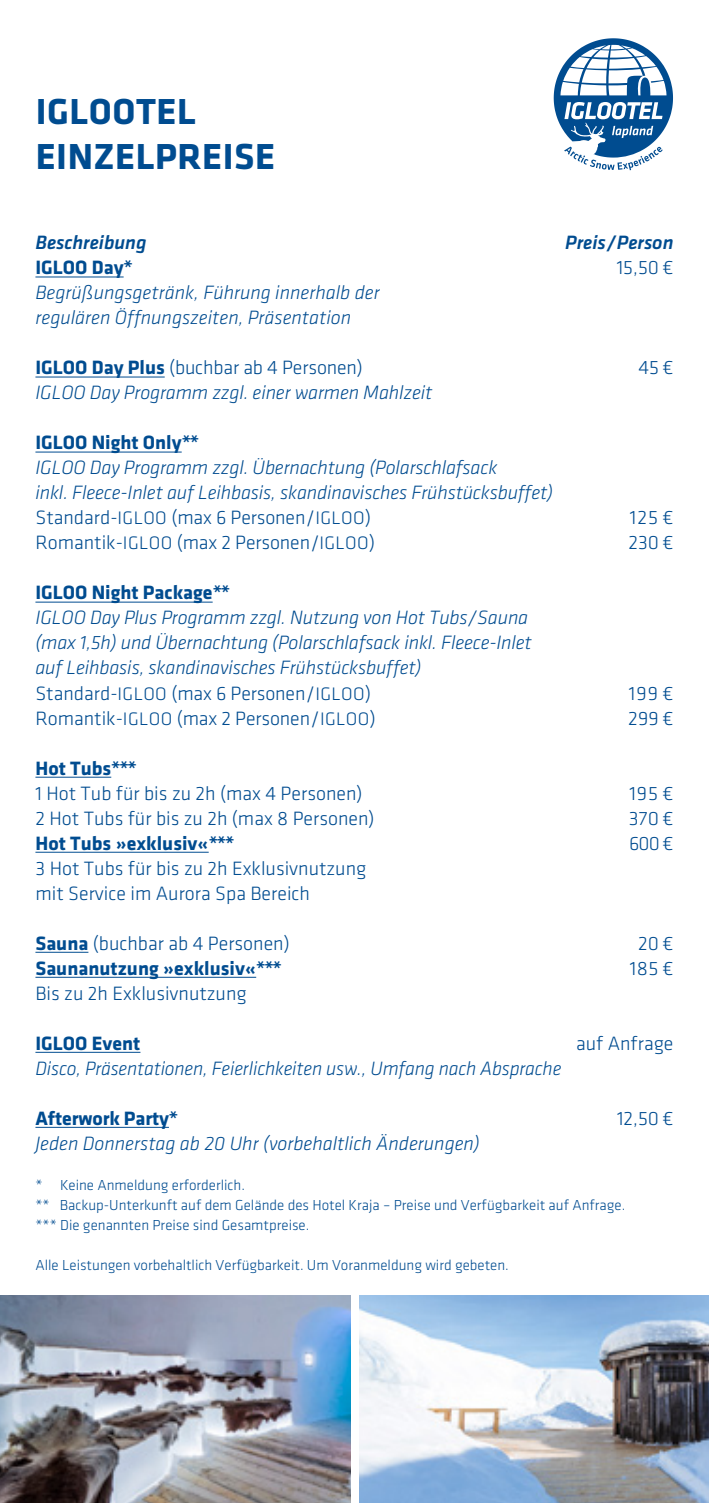
<style>
.page{position:relative;width:709px;height:1503px;background:#fff}
.page>*{position:absolute;margin:0;border:0;box-sizing:border-box;transform-origin:0 0}
.t1{font:37.5px/45px "Klavika Bold Bold OSF";letter-spacing:.015em;color:#004c90}
.t2{font:italic 300 20px/25px "Klavika";letter-spacing:-.005em;color:#004c90}
.t3{font:300 20px/25px "Klavika";color:#004c90}
.t4{font:20px "Klavika Bold Bold OSF";color:#004c90}
.t5{font:italic 500 20px "Klavika";color:#004c90}
.t6{font:300 15px/20px "Klavika";color:#004c90}
.s1{font-family:"Klavika Bold Bold OSF";font-weight:400;font-style:normal}
.s2{font-style:normal}
.s3{font-style:normal;font-size:18.75px}
.s4{font-family:"Klavika Bold Bold OSF";font-weight:400}
</style>
<div class="page">
<svg style="left:553px;top:38px;width:120px;height:132px"></svg>
<hr style="left:35px;top:276px;width:89px;height:1px;background:#004c90">
<hr style="left:35px;top:376px;width:130px;height:1px;background:#004c90">
<hr style="left:35px;top:451px;width:147px;height:1px;background:#004c90">
<hr style="left:35px;top:601px;width:178px;height:1px;background:#004c90">
<hr style="left:35px;top:776px;width:76px;height:1px;background:#004c90">
<hr style="left:35px;top:851px;width:174px;height:1px;background:#004c90">
<hr style="left:35px;top:951px;width:53px;height:1px;background:#004c90">
<hr style="left:35px;top:976px;width:221px;height:1px;background:#004c90">
<hr style="left:35px;top:1051px;width:105px;height:1px;background:#004c90">
<hr style="left:35px;top:1126px;width:134px;height:1px;background:#004c90">
<img style="left:359px;top:1295px;width:350px;height:207px">
<img style="left:0;top:1295px;width:350px;height:207px">
<h1 class="t1" style="left:36px;top:89px;width:241px">IGLOOTEL<br>EINZELPREISE</h1>
<p class="t5" style="left:35px;top:232px;width:113px">Beschreibung</p>
<p class="t4" style="left:35px;top:257px;width:99px">IGLOO Day*</p>
<p class="t2" style="left:35px;top:280px;width:346px">Begrüßungsgetränk, Führung innerhalb der regulären Öffnungszeiten, Präsentation</p>
<p class="t2" style="left:35px;top:355px;width:398px"><span class="s1">IGLOO Day Plus</span> <span class="s2">(buchbar ab 4 Personen)<br></span>IGLOO Day Programm zzgl. einer warmen Mahlzeit</p>
<p class="t4" style="left:35px;top:432px;width:165px">IGLOO Night Only**</p>
<p class="t2" style="left:35px;top:455px;width:519px">IGLOO Day Programm zzgl. Übernachtung (Polarschlafsack<br>inkl. Fleece-Inlet auf Leihbasis, skandinavisches Frühstücksbuffet)<br><span class="s2">Standard-</span><span class="s3">IGLOO</span> <span class="s2">(max 6 Personen/</span><span class="s3">IGLOO</span><span class="s2">)<br>Romantik-</span><span class="s3">IGLOO</span> <span class="s2">(max 2 Personen/</span><span class="s3">IGLOO</span><span class="s2">)</span></p>
<p class="t4" style="left:35px;top:582px;width:196px">IGLOO Night Package**</p>
<p class="t2" style="left:35px;top:605px;width:498px">IGLOO Day Plus Programm zzgl. Nutzung von Hot Tubs/Sauna (max 1,5h) und Übernachtung (Polarschlafsack inkl. Fleece-Inlet auf Leihbasis, skandinavisches Frühstücksbuffet)<br><span class="s2">Standard-</span><span class="s3">IGLOO</span> <span class="s2">(max 6 Personen/</span><span class="s3">IGLOO</span><span class="s2">)<br>Romantik-</span><span class="s3">IGLOO</span> <span class="s2">(max 2 Personen/</span><span class="s3">IGLOO</span><span class="s2">)</span></p>
<p class="t4" style="left:35px;top:757px;width:103px">Hot Tubs***</p>
<p class="t3" style="left:35px;top:780px;width:341px">1 Hot Tub für bis zu 2h (max 4 Personen)<br>2 Hot Tubs für bis zu 2h (max 8 Personen)</p>
<p class="t4" style="left:35px;top:832px;width:200px">Hot Tubs »exklusiv«***</p>
<p class="t3" style="left:35px;top:855px;width:332px">3 Hot Tubs für bis zu 2h Exklusivnutzung mit Service im Aurora Spa Bereich</p>
<p class="t3" style="left:35px;top:930px;width:256px"><span class="s4">Sauna</span> (buchbar ab 4 Personen)</p>
<p class="t4" style="left:35px;top:957px;width:248px">Saunanutzung »exklusiv«***</p>
<p class="t3" style="left:35px;top:980px;width:213px">Bis zu 2h Exklusivnutzung</p>
<p class="t4" style="left:35px;top:1032px;width:106px">IGLOO Event</p>
<p class="t2" style="left:35px;top:1055px;width:527px">Disco, Präsentationen, Feierlichkeiten usw., Umfang nach Absprache</p>
<p class="t4" style="left:35px;top:1107px;width:144px">Afterwork Party*</p>
<p class="t2" style="left:35px;top:1130px;width:446px">Jeden Donnerstag ab 20 Uhr (vorbehaltlich Änderungen)</p>
<p class="t5" style="left:565px;top:232px;width:110px">Preis/Person</p>
<p class="t3" style="left:616px;top:255px;width:58px">15,50 €</p>
<p class="t3" style="left:638px;top:355px;width:37px">45€</p>
<p class="t3" style="left:628px;top:505px;width:47px">125 €<br>230 €</p>
<p class="t3" style="left:628px;top:680px;width:47px">199 €<br>299 €</p>
<p class="t3" style="left:629px;top:780px;width:46px;text-align:justify">195 € 370 € 600 €</p>
<p class="t3" style="left:629px;top:930px;width:45px;text-align:center">20€<br>185 €</p>
<p class="t3" style="left:576px;top:1030px;width:99px">auf Anfrage</p>
<p class="t3" style="left:617px;top:1105px;width:58px">12,50 €</p>
<p class="t6" style="left:35px;top:1175px;width:591px">* Keine Anmeldung erforderlich.<br>** Backup-Unterkunft auf dem Gelände des Hotel Kraja – Preise und Verfügbarkeit auf Anfrage. *** Die genannten Preise sind Gesamtpreise.</p>
<p class="t6" style="left:35px;top:1255px;width:475px">Alle Leistungen vorbehaltlich Verfügbarkeit. Um Voranmeldung wird gebeten.</p>
</div>
